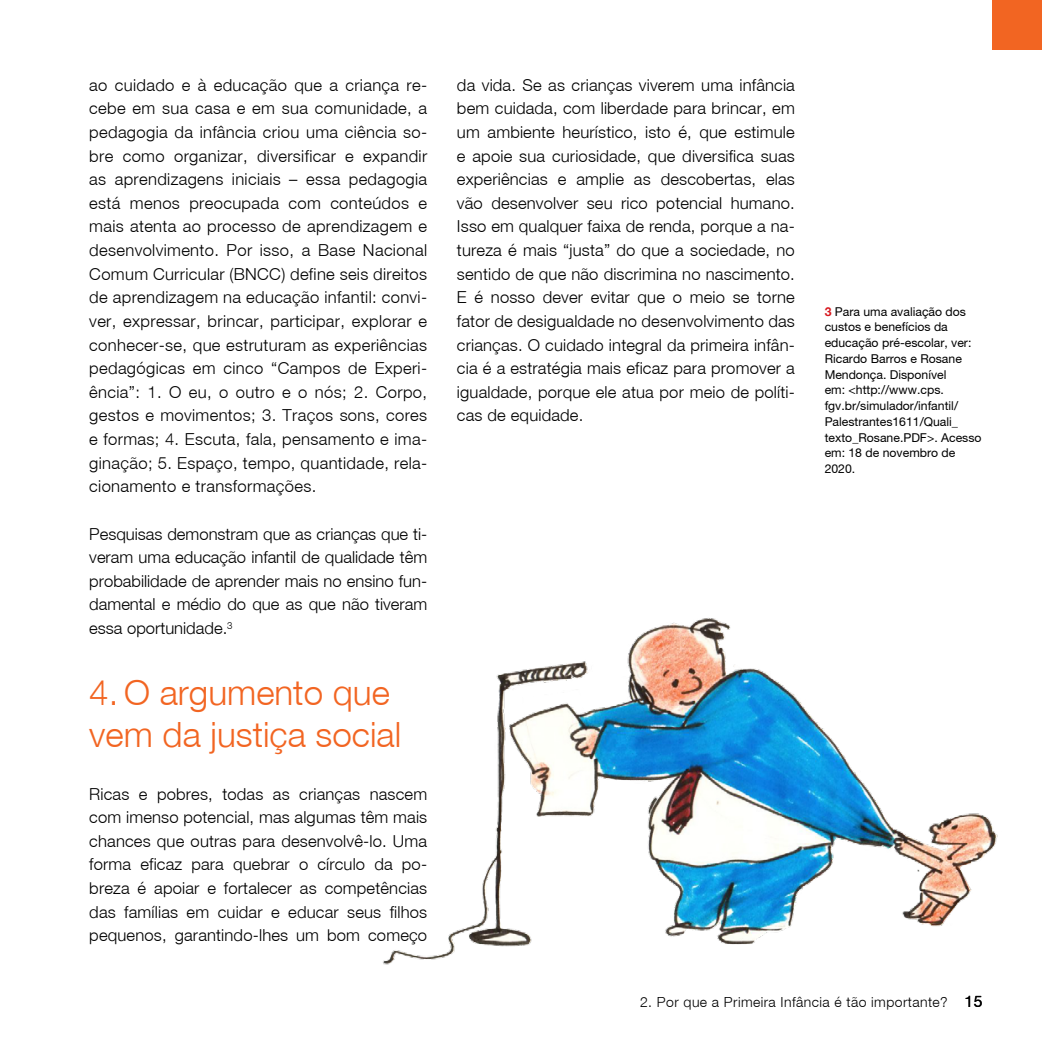
<style>
.page{position:relative;width:1042px;height:1042px;background:#fff}
.page>*{position:absolute;margin:0;border:0;box-sizing:border-box;transform-origin:0 0}
.t1{font:300 35px/42px "Helvetica Neue FC";color:#f26522}
.t2{font:300 16.62px/23.6px "Helvetica Neue FC";letter-spacing:.01em;color:#000;text-align:justify}
.t3{font:300 14px "Helvetica Neue FC";letter-spacing:.03em;color:#000}
.t4{font:12.25px/15.8px "Helvetica Neue FC";color:#000}
.s1{font-family:"Helvetica Neue";font-weight:700;color:#d71920}
.s2{font-weight:400;font-size:15.75px}
</style>
<div class="page">
<div style="left:992px;top:0;width:50px;height:50px;background:#f26522"></div>
<img style="left:383px;top:618px;width:615px;height:347px">
<p class="t2" style="left:89px;top:72px;width:339px">ao cuidado e à educação que a criança re&shy;cebe em sua casa e em sua comunidade, a pedagogia da infância criou uma ciência so&shy;bre como organizar, diversificar e expandir as aprendizagens iniciais – essa pedagogia está menos preocupada com conteúdos e mais atenta ao processo de aprendizagem e desenvolvimento. Por isso, a Base Nacional Comum Curricular (BNCC) define seis direitos de aprendizagem na educação infantil: convi&shy;ver, expressar, brincar, participar, explorar e conhecer-se, que estruturam as experiências pedagógicas em cinco “Campos de Experi&shy;ência”: 1. O eu, o outro e o nós; 2. Corpo, gestos e movimentos; 3. Traços sons, cores e formas; 4. Escuta, fala, pensamento e ima&shy;ginação; 5. Espaço, tempo, quantidade, rela&shy;cionamento e transformações.</p>
<p class="t2" style="left:89px;top:521px;width:339px">Pesquisas demonstram que as crianças que ti&shy;veram uma educação infantil de qualidade têm probabilidade de aprender mais no ensino fun&shy;damental e médio do que as que não tiveram essa oportunidade.<sup>3</sup></p>
<h1 class="t1" style="left:89px;top:671px;width:313px">4. O argumento que vem da justiça social</h1>
<p class="t2" style="left:89px;top:781px;width:339px">Ricas e pobres, todas as crianças nascem com imenso potencial, mas algumas têm mais chances que outras para desenvolvê-lo. Uma forma eficaz para quebrar o círculo da po&shy;breza é apoiar e fortalecer as competências das famílias em cuidar e educar seus filhos pequenos, garantindo-lhes um bom começo</p>
<p class="t2" style="left:457px;top:72px;width:339px">da vida. Se as crianças viverem uma infância bem cuidada, com liberdade para brincar, em um ambiente heurístico, isto é, que estimule e apoie sua curiosidade, que diversifica suas experiências e amplie as descobertas, elas vão desenvolver seu rico potencial humano.<br>Isso em qualquer faixa de renda, porque a na&shy;tureza é mais “justa” do que a sociedade, no sentido de que não discrimina no nascimento.<br>E é nosso dever evitar que o meio se torne fator de desigualdade no desenvolvimento das crianças. O cuidado integral da primeira infân&shy;cia é a estratégia mais eficaz para promover a igualdade, porque ele atua por meio de políti&shy;cas de equidade.</p>
<p class="t4" style="left:824px;top:303px;width:158px"><span class="s1">3</span> Para uma avaliação dos custos e benefícios da educação pré-escolar, ver:<br>Ricardo Barros e Rosane<br>Mendonça. Disponível<br>em: &lt;http://www.cps. fgv.br/simulador/infantil/<br>Palestrantes1611/Quali_ texto_Rosane.PDF&gt;. Acesso em: 18 de novembro de<br>2020.</p>
<p class="t3" style="left:640px;top:993px;width:344px">2. Por que a Primeira Infância é tão importante? <span class="s2">15</span></p>
</div>
